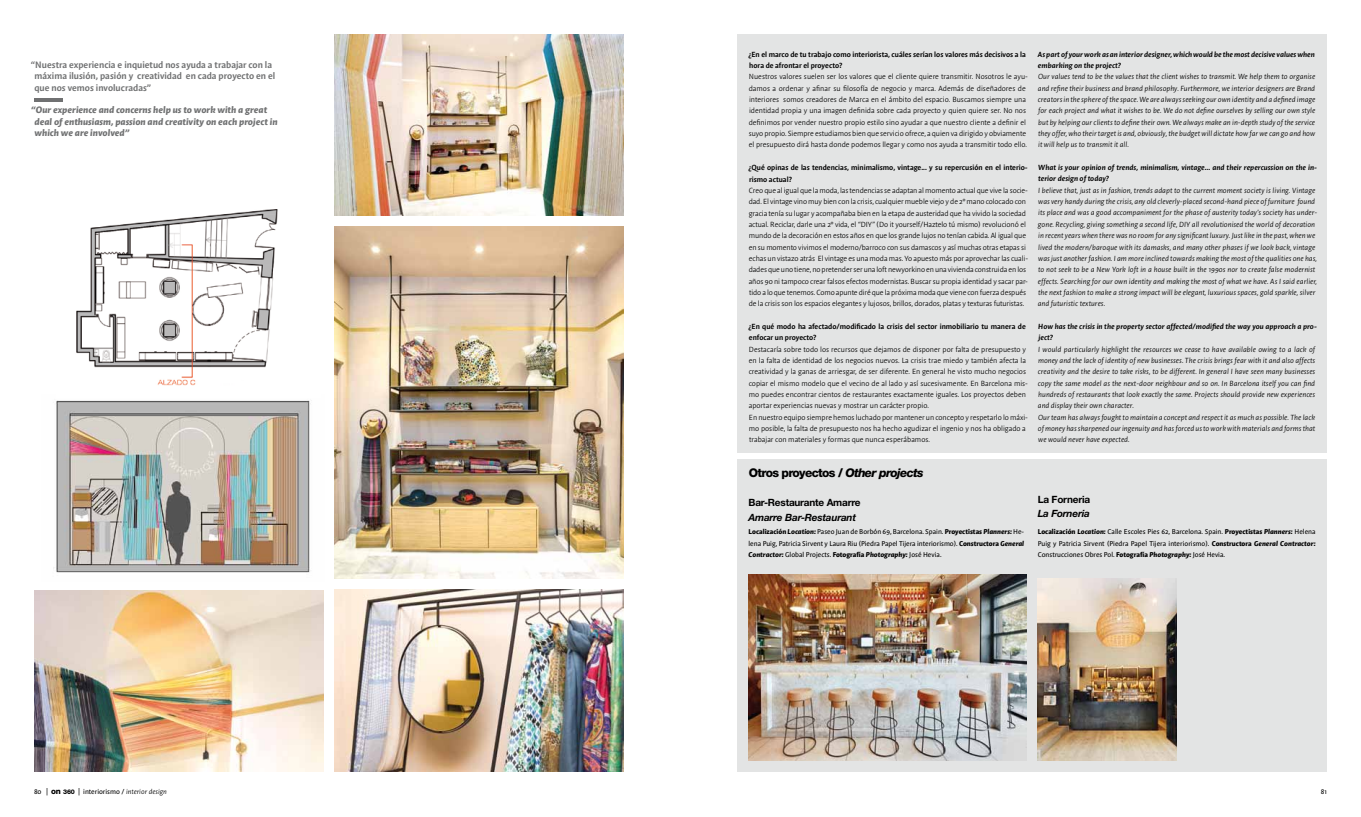
<style>
.page{position:relative;width:1361px;height:817px;background:#fff}
.page>*{position:absolute;margin:0;border:0;box-sizing:border-box;transform-origin:0 0}
.t1{font:800 12px "Helvetica Neue LT Std";letter-spacing:-.055em;color:#000}
.t2{font:600 10px/11.3px "Onsans";color:#707172}
.t3{font:italic 700 10px/11.3px "Onsans";color:#707172}
.t4{font:700 10px "Helvetica Neue LT Std";letter-spacing:-.02em;color:#000}
.t5{font:italic 700 10px "Helvetica Neue LT Std";letter-spacing:-.02em;color:#000}
.t6{font:300 8px/11.3px "Onsans";letter-spacing:-.005em;color:#000}
.t7{font:italic 300 8px/11.3px "Onsans";color:#000}
.t8{font:600 8px/11.3px "Onsans";color:#000}
.t9{font:italic 600 8px/11.3px "Onsans";color:#000}
.t10{font:7.5px/11.3px "Onsans";color:#000;text-align:justify}
.s1{font-style:italic}
.s2{font-weight:700}
.s3{font-weight:700;font-style:italic}
.s4{font-family:"Helvetica Neue LT Std";font-weight:800;font-size:8px}
.s5{font-family:"Helvetica Neue LT Std";font-weight:800;font-size:6.4px}
.s6{font-weight:300;font-style:italic}
</style>
<div class="page">
<div style="left:737px;top:34px;width:590px;height:737px;background:#e3e4e4"></div>
<img style="left:1037px;top:578px;width:139px;height:182px">
<img style="left:748px;top:575px;width:278px;height:185px">
<div style="left:733px;top:453px;width:596px;height:6px;background:#fff"></div>
<img style="left:334px;top:34px;width:290px;height:182px">
<img style="left:34px;top:590px;width:289px;height:181px">
<img style="left:334px;top:589px;width:290px;height:182px">
<img style="left:53px;top:400px;width:258px;height:173px">
<img style="left:334px;top:227px;width:290px;height:351px">
<img style="left:76px;top:209px;width:202px;height:177px">
<hr style="left:34px;top:98px;width:28px;height:3px;background:#707172">
<p class="t2" style="left:34px;top:59px;width:242px;text-indent:-4px">“Nuestra experiencia e inquietud nos ayuda a trabajar con la máxima ilusión, pasión y creatividad en cada proyecto en el que nos vemos involucradas”</p>
<p class="t3" style="left:35px;top:105px;width:244px;text-indent:-3px">“Our experience and concerns help us to work with a great deal of enthusiasm, passion and creativity on each project in which we are involved”</p>
<p class="t8" style="left:748px;top:49px;width:279px">¿En el marco de tu trabajo como interiorista, cuáles serían los valores más decisivos a la hora de afrontar el proyecto?</p>
<p class="t6" style="left:748px;top:71px;width:281px">Nuestros valores suelen ser los valores que el cliente quiere transmitir. Nosotros le ayu&shy;damos a ordenar y afinar su filosofía de negocio y marca. Además de diseñadores de interiores somos creadores de Marca en el ámbito del espacio. Buscamos siempre una identidad propia y una imagen definida sobre cada proyecto y quien quiere ser. No nos definimos por vender nuestro propio estilo sino ayudar a que nuestro cliente a definir el suyo propio. Siempre estudiamos bien que servicio ofrece, a quien va dirigido y obviamente el presupuesto dirá hasta donde podemos llegar y como nos ayuda a transmitir todo ello.</p>
<p class="t8" style="left:748px;top:162px;width:281px">¿Qué opinas de las tendencias, minimalismo, vintage... y su repercusión en el interio&shy;rismo actual?</p>
<p class="t6" style="left:748px;top:185px;width:281px">Creo que al igual que la moda, las tendencias se adaptan al momento actual que vive la socie&shy;dad. El vintage vino muy bien con la crisis, cualquier mueble viejo y de 2º mano colocado con gracia tenía su lugar y acompañaba bien en la etapa de austeridad que ha vivido la sociedad actual. Reciclar, darle una 2º vida, el “DIY” (Do it yourself/Haztelo tú mismo) revolucionó el mundo de la decoración en estos años en que los grande lujos no tenían cabida. Al igual que en su momento vivimos el moderno/barroco con sus damascos y así muchas otras etapas si echas un vistazo atrás El vintage es una moda mas. Yo apuesto más por aprovechar las cuali&shy;dades que uno tiene, no pretender ser una loft newyorkino en una vivienda construida en los años 90 ni tampoco crear falsos efectos modernistas. Buscar su propia identidad y sacar par&shy;tido a lo que tenemos. Como apunte diré que la próxima moda que viene con fuerza después de la crisis son los espacios elegantes y lujosos, brillos, dorados, platas y texturas futuristas.</p>
<p class="t8" style="left:748px;top:321px;width:279px">¿En qué modo ha afectado/modificado la crisis del sector inmobiliario tu manera de enfocar un proyecto?</p>
<p class="t6" style="left:748px;top:343px;width:281px">Destacaría sobre todo los recursos que dejamos de disponer por falta de presupuesto y en la falta de identidad de los negocios nuevos. La crisis trae miedo y también afecta la creatividad y la ganas de arriesgar, de ser diferente. En general he visto mucho negocios copiar el mismo modelo que el vecino de al lado y así sucesivamente. En Barcelona mis&shy;mo puedes encontrar cientos de restaurantes exactamente iguales. Los proyectos deben aportar experiencias nuevas y mostrar un carácter propio.<br>En nuestro equipo siempre hemos luchado por mantener un concepto y respetarlo lo máxi&shy;mo posible, la falta de presupuesto nos ha hecho agudizar el ingenio y nos ha obligado a trabajar con materiales y formas que nunca esperábamos.</p>
<h1 class="t1" style="left:749px;top:465px;width:176px">Otros proyectos / <span class="s1">Other projects</span></h1>
<p class="t4" style="left:748px;top:496px;width:114px">Bar-Restaurante Amarre</p>
<p class="t5" style="left:748px;top:511px;width:109px">Amarre Bar-Restaurant</p>
<p class="t10" style="left:748px;top:526px;width:277px"><span class="s2">Localización</span> <span class="s3">Location:</span> Paseo Juan de Borbón 69, Barcelona. Spain. <span class="s2">Proyectistas</span> <span class="s3">Planners:</span> He&shy;lena Puig, Patricia Sirvent y Laura Riu (Piedra Papel Tijera interiorismo). <span class="s2">Constructora</span> <span class="s3">General Contractor:</span> Global Projects. <span class="s2">Fotografía</span> <span class="s3">Photography:</span> José Hevia.</p>
<p class="t9" style="left:1038px;top:48px;width:278px">As part of your work as an interior designer, which would be the most decisive values when embarking on the project?</p>
<p class="t7" style="left:1038px;top:71px;width:279px;text-align:justify">Our values tend to be the values that the client wishes to transmit. We help them to organise and refine their business and brand philosophy. Furthermore, we interior designers are Brand creators in the sphere of the space. We are always seeking our own identity and a defined image for each project and what it wishes to be. We do not define ourselves by selling our own style but by helping our clients to define their own. We always make an in-depth study of the service they offer, who their target is and, obviously, the budget will dictate how far we can go and how it will help us to transmit it all.</p>
<p class="t9" style="left:1038px;top:162px;width:280px">What is your opinion of trends, minimalism, vintage… and their repercussion on the in&shy;terior design of today?</p>
<p class="t7" style="left:1038px;top:184px;width:281px">I believe that, just as in fashion, trends adapt to the current moment society is living. Vintage was very handy during the crisis, any old cleverly-placed second-hand piece of furniture found its place and was a good accompaniment for the phase of austerity today’s society has under&shy;gone. Recycling, giving something a second life, DIY all revolutionised the world of decoration in recent years when there was no room for any significant luxury. Just like in the past, when we lived the modern/baroque with its damasks, and many other phases if we look back, vintage was just another fashion. I am more inclined towards making the most of the qualities one has, to not seek to be a New York loft in a house built in the 1990s nor to create false modernist effects. Searching for our own identity and making the most of what we have. As I said earlier, the next fashion to make a strong impact will be elegant, luxurious spaces, gold sparkle, silver and futuristic textures.</p>
<p class="t9" style="left:1038px;top:321px;width:280px">How has the crisis in the property sector affected/modified the way you approach a pro&shy;ject?</p>
<p class="t7" style="left:1038px;top:343px;width:279px">I would particularly highlight the resources we cease to have available owing to a lack of money and the lack of identity of new businesses. The crisis brings fear with it and also affects creativity and the desire to take risks, to be different. In general I have seen many businesses copy the same model as the next-door neighbour and so on. In Barcelona itself you can find hundreds of restaurants that look exactly the same. Projects should provide new experiences and display their own character.<br>Our team has always fought to maintain a concept and respect it as much as possible. The lack of money has sharpened our ingenuity and has forced us to work with materials and forms that we would never have expected.</p>
<p class="t4" style="left:1037px;top:493px;width:54px">La Forneria</p>
<p class="t5" style="left:1037px;top:507px;width:54px">La Forneria</p>
<p class="t10" style="left:1037px;top:526px;width:279px"><span class="s2">Localización</span> <span class="s3">Location:</span> Calle Escoles Pies 62, Barcelona. Spain. <span class="s2">Proyectistas</span> <span class="s3">Planners:</span> Helena Puig y Patricia Sirvent (Piedra Papel Tijera interiorismo). <span class="s2">Constructora</span> <span class="s3">General Contractor:<br></span>Construcciones Obres Pol. <span class="s2">Fotografía</span> <span class="s3">Photography:</span> José Hevia.</p>
<p class="t10" style="left:34px;top:786px;width:134px">80 | <span class="s4">on</span> <span class="s5">360</span> | interiorismo / <span class="s6">interior design</span></p>
<p class="t10" style="left:1321px;top:786px;width:8px">81</p>
</div>
